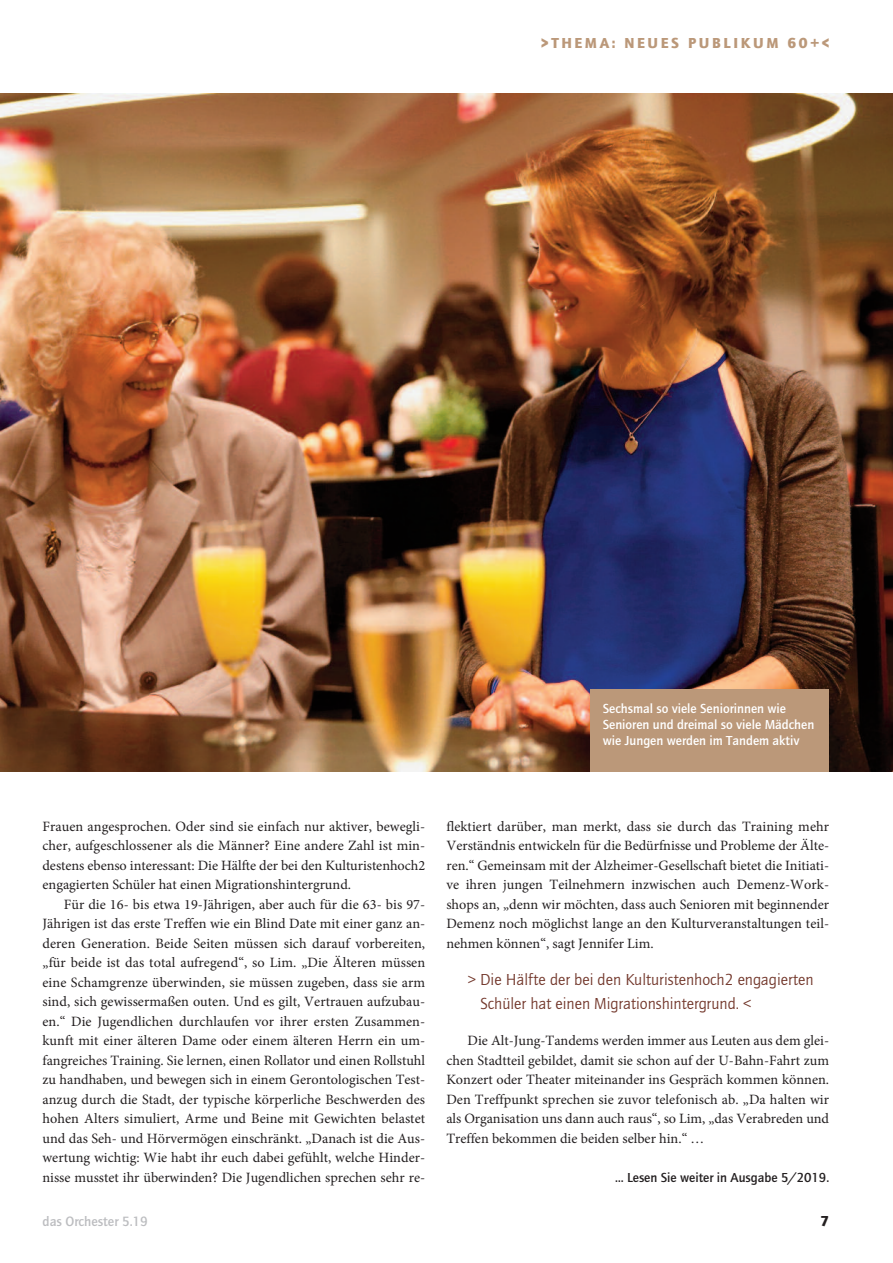
<style>
.page{position:relative;width:893px;height:1263px;background:#fff}
.page>*{position:absolute;margin:0;border:0;box-sizing:border-box;transform-origin:0 0}
.t1{font:16.5px/24px "Quay Itc T";color:#73382c}
.t2{font:900 15px "Quay Itc T";letter-spacing:.175em;color:#bb9879}
.t3{font:900 15px "Quay Itc T";color:#231f20}
.t4{font:14.25px/19.5px "Minion Pro";color:#231f20;text-align:justify}
.t5{font:700 13.95px "Quay Itc T";color:#bcbdc0}
.t6{font:700 13.5px/15.8px "Quay Itc T";color:#fff}
.t7{font:700 13.5px "Quay Itc T";color:#231f20}
</style>
<div class="page">
<img style="left:0;top:94px;width:893px;height:678px">
<div style="left:591px;top:689px;width:238px;height:83px;background:#bb9879"></div>
<p class="t2" style="left:541px;top:34px;width:289px">&gt;THEMA: NEUES PUBLIKUM 60+&lt;</p>
<p class="t6" style="left:603px;top:701px;width:213px">Sechsmal so viele Seniorinnen wie<br>Senioren und dreimal so viele Mädchen wie Jungen werden im Tandem aktiv</p>
<p class="t4" style="left:43px;top:818px;width:384px">Frauen angesprochen. Oder sind sie einfach nur aktiver, bewegli&shy;cher, aufgeschlossener als die Männer? Eine andere Zahl ist min&shy;destens ebenso interessant: Die Hälfte der bei den Kulturistenhoch2 engagierten Schüler hat einen Migrationshintergrund.</p>
<p class="t4" style="left:42px;top:896px;width:384px;text-indent:21px">Für die 16- bis etwa 19-Jährigen, aber auch für die 63- bis 97- Jährigen ist das erste Treffen wie ein Blind Date mit einer ganz an&shy;deren Generation. Beide Seiten müssen sich darauf vorbereiten, „für beide ist das total aufregend“, so Lim. „Die Älteren müssen eine Schamgrenze überwinden, sie müssen zugeben, dass sie arm sind, sich gewissermaßen outen. Und es gilt, Vertrauen aufzubau&shy;en.“ Die Jugendlichen durchlaufen vor ihrer ersten Zusammen&shy;kunft mit einer älteren Dame oder einem älteren Herrn ein um&shy;fangreiches Training. Sie lernen, einen Rollator und einen Rollstuhl zu handhaben, und bewegen sich in einem Gerontologischen Test&shy;anzug durch die Stadt, der typische körperliche Beschwerden des hohen Alters simuliert, Arme und Beine mit Gewichten belastet und das Seh- und Hörvermögen einschränkt. „Danach ist die Aus&shy;wertung wichtig: Wie habt ihr euch dabei gefühlt, welche Hinder&shy;nisse musstet ihr überwinden? Die Jugendlichen sprechen sehr re-</p>
<p class="t4" style="left:446px;top:818px;width:384px">flektiert darüber, man merkt, dass sie durch das Training mehr Verständnis entwickeln für die Bedürfnisse und Probleme der Älte&shy;ren.“ Gemeinsam mit der Alzheimer-Gesellschaft bietet die Initiati&shy;ve ihren jungen Teilnehmern inzwischen auch Demenz-Work&shy;shops an, „denn wir möchten, dass auch Senioren mit beginnender Demenz noch möglichst lange an den Kulturveranstaltungen teil&shy;nehmen können“, sagt Jennifer Lim.</p>
<p class="t1" style="left:480px;top:967px;width:335px;text-indent:-13px">&gt; Die Hälfte der bei den Kulturistenhoch2 engagierten<br>Schüler hat einen Migrationshintergrund. &lt;</p>
<p class="t4" style="left:446px;top:1032px;width:384px;text-indent:21px">Die Alt-Jung-Tandems werden immer aus Leuten aus dem glei&shy;chen Stadtteil gebildet, damit sie schon auf der U-Bahn-Fahrt zum Konzert oder Theater miteinander ins Gespräch kommen können.<br>Den Treffpunkt sprechen sie zuvor telefonisch ab. „Da halten wir als Organisation uns dann auch raus“, so Lim, „das Verabreden und Treffen bekommen die beiden selber hin.“ …</p>
<p class="t7" style="left:615px;top:1169px;width:216px">… Lesen Sie weiter in Ausgabe 5/2019.</p>
<p class="t5" style="left:43px;top:1212px;width:107px">das Orchester 5.19</p>
<p class="t3" style="left:820px;top:1212px;width:10px">7</p>
</div>
